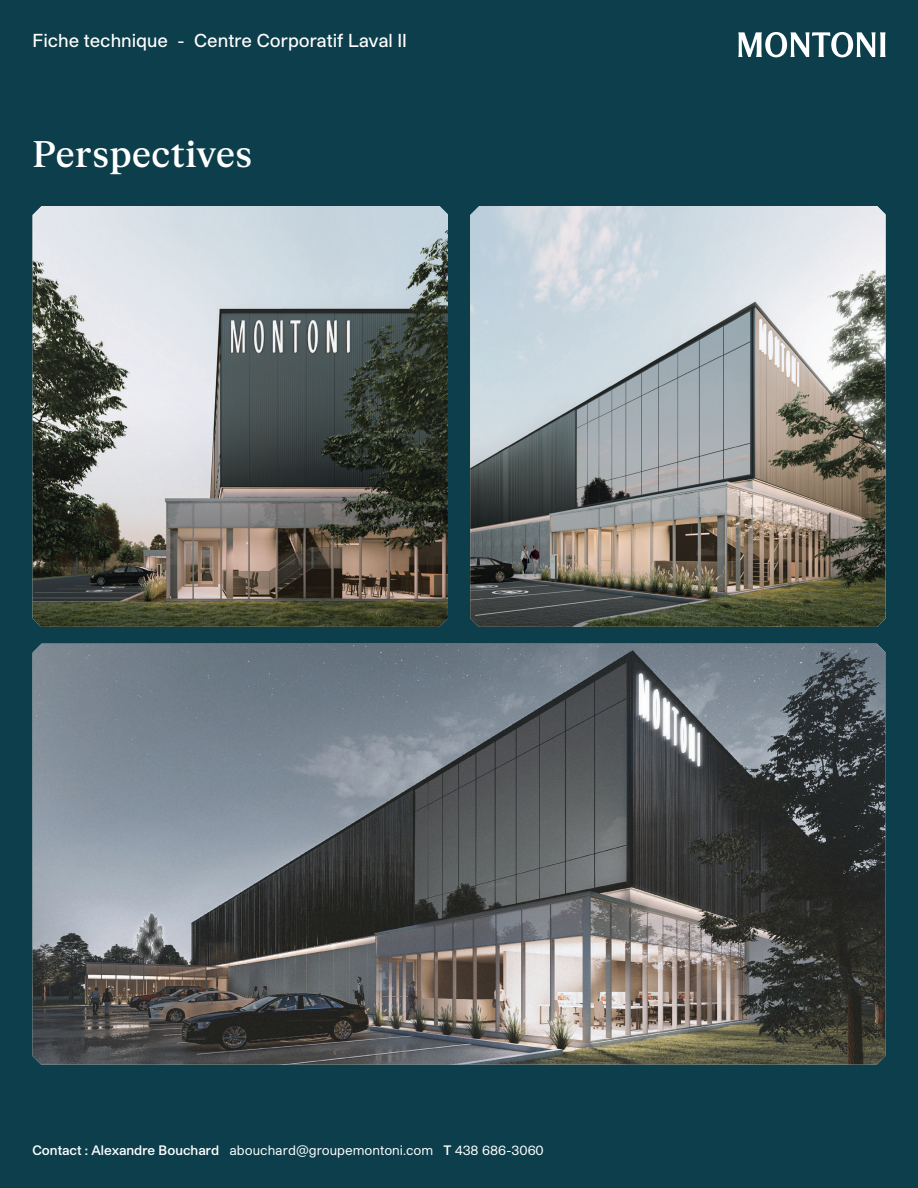
<style>
.page{position:relative;width:918px;height:1188px;background:#0c3e4c}
.page>*{position:absolute;margin:0;border:0;box-sizing:border-box;transform-origin:0 0}
.t1{font:500 36px "FK Roman Standard";color:#fff}
.t2{font:500 18px "Studio Pro";color:#fff}
.t3{font:13.2px "Studio Pro";color:#fff}
.s1{font-weight:600}
</style>
<div class="page">
<svg style="left:738px;top:32px;width:148px;height:25px"></svg>
<img style="left:33px;top:206px;width:415px;height:421px">
<img style="left:470px;top:206px;width:416px;height:421px">
<img style="left:33px;top:644px;width:852px;height:420px">
<h2 class="t2" style="left:32px;top:28px;width:376px">Fiche technique - Centre Corporatif Laval II</h2>
<h1 class="t1" style="left:32px;top:126px;width:222px">Perspectives</h1>
<p class="t3" style="left:32px;top:1142px;width:513px"><span class="s1">Contact : Alexandre Bouchard</span> abouchard@groupemontoni.com <span class="s1">T</span> 438 686-3060</p>
</div>
